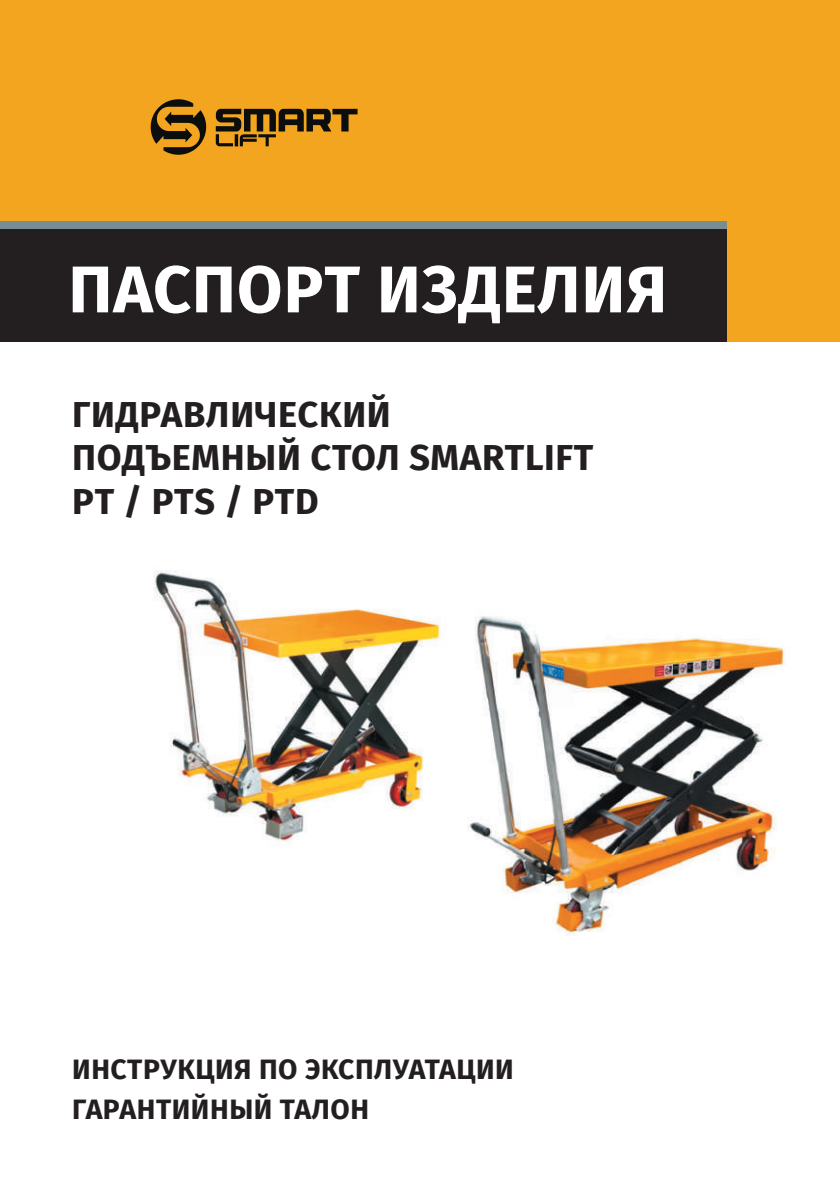
<style>
.page{position:relative;width:840px;height:1191px;background:#fff}
.page>*{position:absolute;margin:0;border:0;box-sizing:border-box;transform-origin:0 0}
.t1{font:700 66px "Fira Sans OT";letter-spacing:.015em;color:#fff}
.t2{font:700 36px/43.2px "Fira Sans OT";letter-spacing:.02em;color:#231f20}
.t3{font:700 28px/39.2px "Fira Sans OT";letter-spacing:.02em;color:#231f20}
</style>
<div class="page">
<img style="left:153px;top:570px;width:287px;height:271px">
<div style="left:0;top:0;width:839px;height:342px;background:#f3a51f"></div>
<div style="left:0;top:221px;width:726px;height:121px;background:#231f20"></div>
<div style="left:0;top:221px;width:726px;height:8px;background:#788c94"></div>
<img style="left:467px;top:616px;width:318px;height:319px">
<svg style="left:151px;top:99px;width:55px;height:56px"></svg>
<svg style="left:216px;top:109px;width:141px;height:37px"></svg>
<h1 class="t1" style="left:68px;top:243px;width:600px">ПАСПОРТ ИЗДЕЛИЯ</h1>
<p class="t2" style="left:72px;top:396px;width:522px">ГИДРАВЛИЧЕСКИЙ<br>ПОДЪЕМНЫЙ СТОЛ SMARTLIFT<br>PT / PTS / PTD</p>
<p class="t3" style="left:72px;top:1052px;width:443px">ИНСТРУКЦИЯ ПО ЭКСПЛУАТАЦИИ<br>ГАРАНТИЙНЫЙ ТАЛОН</p>
</div>
